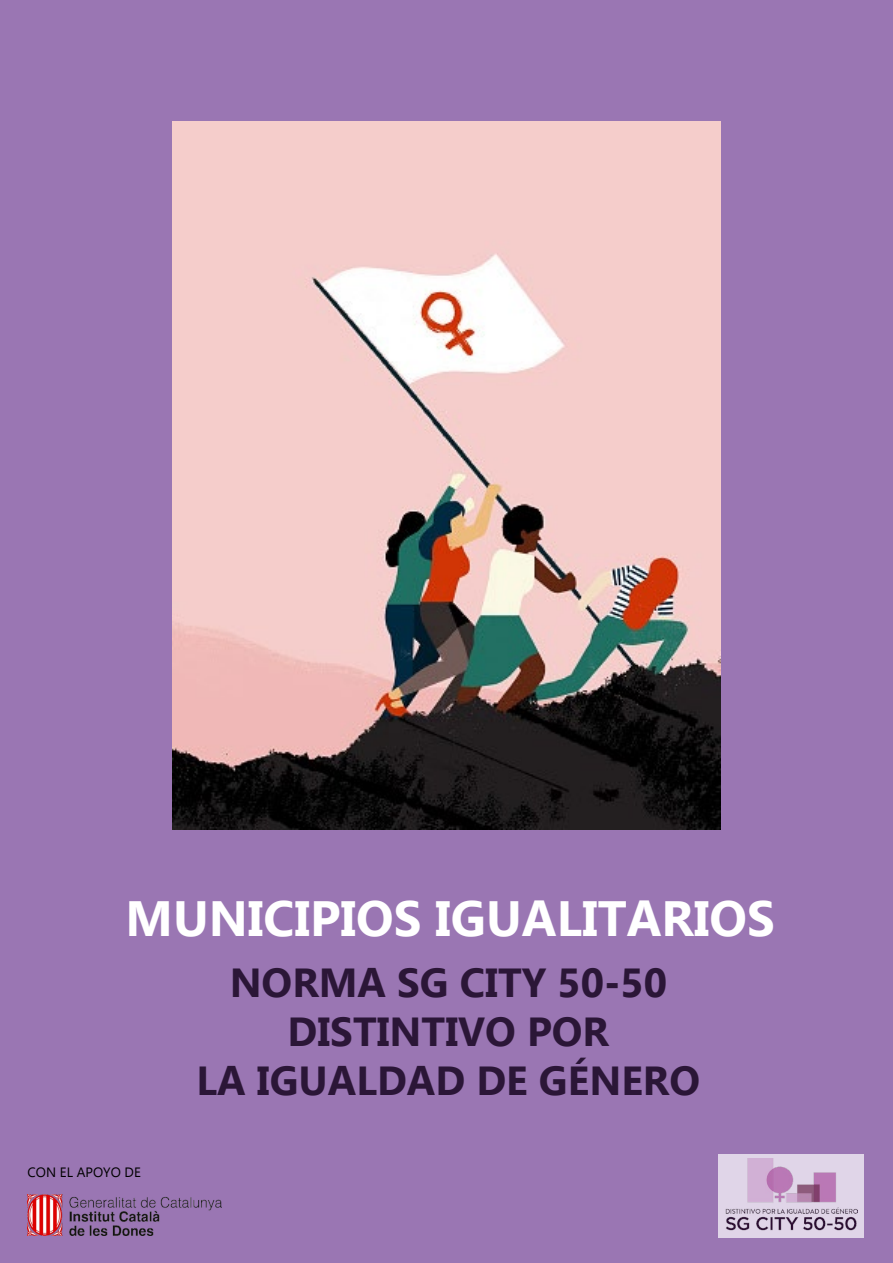
<style>
.page{position:relative;width:893px;height:1263px;background:#9a76b3}
.page>*{position:absolute;margin:0;border:0;box-sizing:border-box;transform-origin:0 0}
.t1{font:700 49.5px "Ebrima";color:#fff}
.t2{font:700 40.5px/48.6px "Ebrima";color:#2b1637;text-align:center}
.t3{font:13.5px "Ebrima";color:#000}
</style>
<div class="page">
<img style="left:173px;top:121px;width:547px;height:708px">
<div style="left:719px;top:1154px;width:145px;height:83px;background:#e0d5e8"></div>
<img style="left:726px;top:1158px;width:131px;height:73px">
<img style="left:28px;top:1195px;width:193px;height:40px">
<p class="t1" style="left:126px;top:881px;width:651px">MUNICIPIOS IGUALITARIOS</p>
<p class="t2" style="left:197px;top:961px;width:505px">NORMA SG CITY 50-50<br>DISTINTIVO POR<br>LA IGUALDAD DE GÉNERO</p>
<p class="t3" style="left:28px;top:1162px;width:115px">CON EL APOYO DE</p>
</div>
